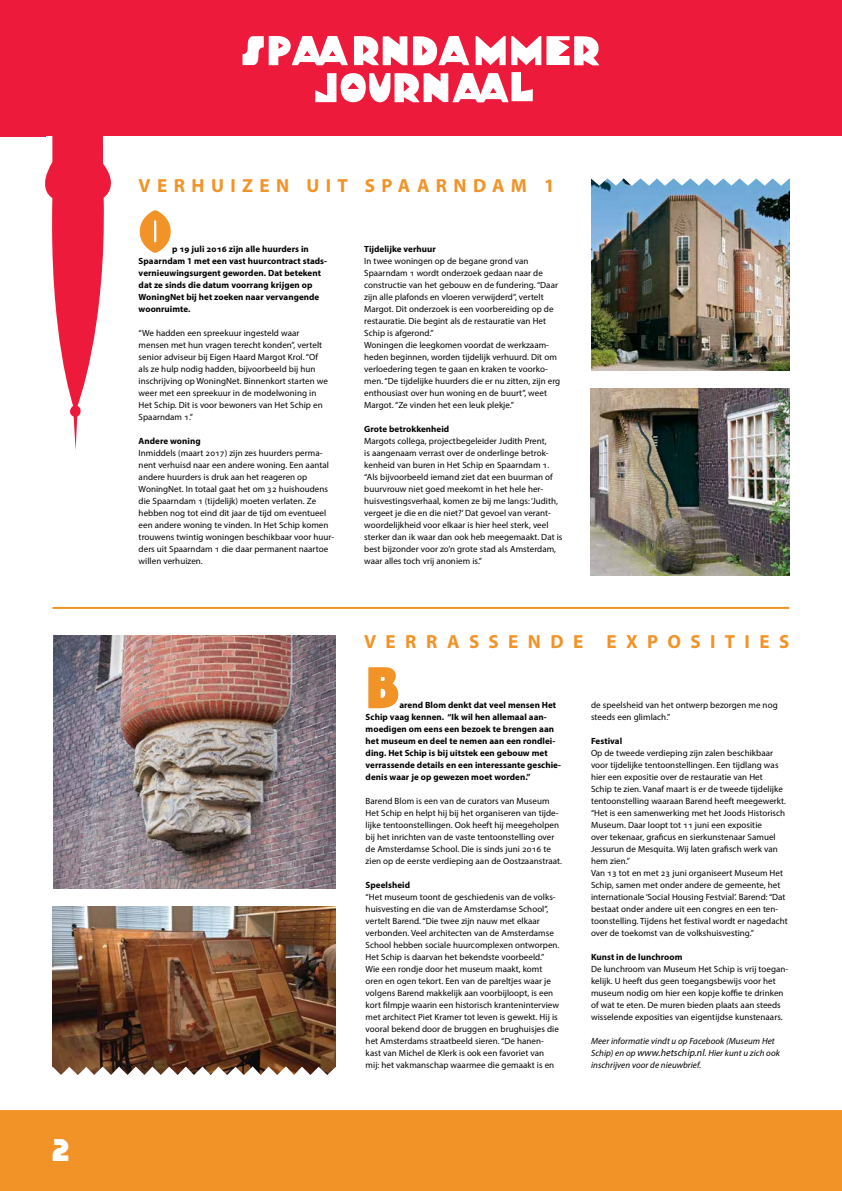
<style>
.page{position:relative;width:842px;height:1191px;background:#fff}
.page>*{position:absolute;margin:0;border:0;box-sizing:border-box;transform-origin:0 0}
.t1{font:900 54px "Kurversbrug";color:#f29328}
.t2{font:28.2px "Mokum Giro";color:#fff}
.t3{font:700 19px "Myriad Pro";letter-spacing:.34em;color:#f29328}
.t4{font:700 19px "Myriad Pro";letter-spacing:.48em;color:#f29328}
.t5{font:9px/12px "Myriad Pro";letter-spacing:.005em;color:#000}
.t6{font:700 9px/12px "Myriad Pro";letter-spacing:.005em;color:#000}
.t7{font:italic 9px/12.1px "Myriad Pro";letter-spacing:.005em;color:#000}
.s1{font-size:10px}
</style>
<div class="page">
<div style="left:0;top:1109px;width:842px;height:82px;background:#f29328"></div>
<div style="left:0;top:0;width:842px;height:136px;background:#ed1a3b"></div>
<hr style="left:52px;top:607px;width:737px;height:2px;background:#f29328">
<svg style="left:243px;top:36px;width:105px;height:29px"></svg>
<svg style="left:354px;top:36px;width:53px;height:29px"></svg>
<svg style="left:413px;top:36px;width:56px;height:29px"></svg>
<svg style="left:476px;top:36px;width:123px;height:29px"></svg>
<svg style="left:315px;top:72px;width:218px;height:31px"></svg>
<svg style="left:38px;top:136px;width:73px;height:314px"></svg>
<img style="left:591px;top:388px;width:198px;height:187px">
<img style="left:591px;top:186px;width:198px;height:184px">
<img style="left:53px;top:635px;width:283px;height:253px">
<img style="left:52px;top:906px;width:284px;height:160px">
<svg style="left:591px;top:178px;width:199px;height:8px"></svg>
<svg style="left:52px;top:1066px;width:284px;height:9px"></svg>
<h2 class="t2" style="left:53px;top:1138px;width:18px">2</h2>
<h3 class="t3" style="left:139px;top:173px;width:417px">VERHUIZEN UIT SPAARNDAM 1</h3>
<h1 class="t1" style="left:139px;top:196px;width:35px">o</h1>
<p class="t6" style="left:139px;top:243px;width:190px;text-indent:33px">p 19 juli 2016 zijn alle huurders in Spaarndam 1 met een vast huurcontract stads&shy;vernieuwingsurgent geworden. Dat betekent dat ze sinds die datum voorrang krijgen op WoningNet bij het zoeken naar vervangende woonruimte.</p>
<p class="t5" style="left:139px;top:327px;width:191px">“We hadden een spreekuur ingesteld waar mensen met hun vragen terecht konden”, vertelt senior adviseur bij Eigen Haard Margot Krol. “Of als ze hulp nodig hadden, bijvoorbeeld bij hun inschrijving op WoningNet. Binnenkort starten we weer met een spreekuur in de modelwoning in Het Schip. Dit is voor bewoners van Het Schip en Spaarndam 1.”</p>
<p class="t6" style="left:139px;top:435px;width:63px">Andere woning</p>
<p class="t5" style="left:139px;top:447px;width:197px">Inmiddels (maart 2017) zijn zes huurders perma&shy;nent verhuisd naar een andere woning. Een aantal andere huurders is druk aan het reageren op WoningNet. In totaal gaat het om 32 huishoudens die Spaarndam 1 (tijdelijk) moeten verlaten. Ze hebben nog tot eind dit jaar de tijd om eventueel een andere woning te vinden. In Het Schip komen trouwens twintig woningen beschikbaar voor huur&shy;ders uit Spaarndam 1 die daar permanent naartoe willen verhuizen.</p>
<p class="t6" style="left:364px;top:243px;width:73px">Tijdelijke verhuur</p>
<p class="t5" style="left:364px;top:255px;width:198px">In twee woningen op de begane grond van Spaarndam 1 wordt onderzoek gedaan naar de constructie van het gebouw en de fundering. “Daar zijn alle plafonds en vloeren verwijderd”, vertelt Margot. Dit onderzoek is een voorbereiding op de restauratie. Die begint als de restauratie van Het Schip is afgerond.”<br>Woningen die leegkomen voordat de werkzaam&shy;heden beginnen, worden tijdelijk verhuurd. Dit om verloedering tegen te gaan en kraken te voorko&shy;men. “De tijdelijke huurders die er nu zitten, zijn erg enthousiast over hun woning en de buurt”, weet Margot. “Ze vinden het een leuk plekje.”</p>
<p class="t6" style="left:364px;top:423px;width:87px">Grote betrokkenheid</p>
<p class="t5" style="left:364px;top:435px;width:200px">Margots collega, projectbegeleider Judith Prent,<br>is aangenaam verrast over de onderlinge betrok&shy;kenheid van buren in Het Schip en Spaarndam 1. “Als bijvoorbeeld iemand ziet dat een buurman of buurvrouw niet goed meekomt in het hele her&shy;huisvestingsverhaal, komen ze bij me langs: ‘Judith, vergeet je die en die niet?’ Dat gevoel van verant&shy;woordelijkheid voor elkaar is hier heel sterk, veel sterker dan ik waar dan ook heb meegemaakt. Dat is best bijzonder voor zo’n grote stad als Amsterdam, waar alles toch vrij anoniem is.”</p>
<h3 class="t4" style="left:364px;top:629px;width:427px">VERRASSENDE EXPOSITIES</h3>
<h1 class="t1" style="left:366px;top:652px;width:35px">b</h1>
<p class="t6" style="left:366px;top:699px;width:197px;text-indent:34px">arend Blom denkt dat veel mensen Het Schip vaag kennen. “Ik wil hen allemaal aan&shy;moedigen om eens een bezoek te brengen aan het museum en deel te nemen aan een rondlei&shy;ding. Het Schip is bij uitstek een gebouw met verrassende details en een interessante geschie&shy;denis waar je op gewezen moet worden.”</p>
<p class="t5" style="left:366px;top:795px;width:198px">Barend Blom is een van de curators van Museum Het Schip en helpt hij bij het organiseren van tijde&shy;lijke tentoonstellingen. Ook heeft hij meegeholpen bij het inrichten van de vaste tentoonstelling over de Amsterdamse School. Die is sinds juni 2016 te zien op de eerste verdieping aan de Oostzaanstraat.</p>
<p class="t6" style="left:366px;top:879px;width:46px">Speelsheid</p>
<p class="t5" style="left:366px;top:891px;width:195px">“Het museum toont de geschiedenis van de volks&shy;huisvesting en die van de Amsterdamse School”, vertelt Barend. “Die twee zijn nauw met elkaar verbonden. Veel architecten van de Amsterdamse School hebben sociale huurcomplexen ontworpen.<br>Het Schip is daarvan het bekendste voorbeeld.” Wie een rondje door het museum maakt, komt oren en ogen tekort. Een van de pareltjes waar je volgens Barend makkelijk aan voorbijloopt, is een kort filmpje waarin een historisch kranteninterview met architect Piet Kramer tot leven is gewekt. Hij is vooral bekend door de bruggen en brughuisjes die het Amsterdams straatbeeld sieren. “De hanen&shy;kast van Michel de Klerk is ook een favoriet van mij: het vakmanschap waarmee die gemaakt is en</p>
<p class="t5" style="left:591px;top:699px;width:188px">de speelsheid van het ontwerp bezorgen me nog steeds een glimlach.”</p>
<p class="t6" style="left:591px;top:735px;width:33px">Festival</p>
<p class="t5" style="left:591px;top:747px;width:198px">Op de tweede verdieping zijn zalen beschikbaar voor tijdelijke tentoonstellingen. Een tijdlang was hier een expositie over de restauratie van Het<br>Schip te zien. Vanaf maart is er de tweede tijdelijke tentoonstelling waaraan Barend heeft meegewerkt. “Het is een samenwerking met het Joods Historisch Museum. Daar loopt tot 11 juni een expositie<br>over tekenaar, graficus en sierkunstenaar Samuel Jessurun de Mesquita. Wij laten grafisch werk van hem zien.”<br>Van 13 tot en met 23 juni organiseert Museum Het Schip, samen met onder andere de gemeente, het internationale ‘Social Housing Festvial’. Barend: “Dat bestaat onder andere uit een congres en een ten&shy;toonstelling. Tijdens het festival wordt er nagedacht over de toekomst van de volkshuisvesting.”</p>
<p class="t6" style="left:591px;top:951px;width:93px">Kunst in de lunchroom</p>
<p class="t5" style="left:591px;top:963px;width:199px">De lunchroom van Museum Het Schip is vrij toegan&shy;kelijk. U heeft dus geen toegangsbewijs voor het museum nodig om hier een kopje koffie te drinken of wat te eten. De muren bieden plaats aan steeds wisselende exposities van eigentijdse kunstenaars.</p>
<p class="t7" style="left:591px;top:1035px;width:190px">Meer informatie vindt u op Facebook (Museum Het<br>Schip) en op <span class="s1">www.hetschip.nl</span>. Hier kunt u zich ook inschrijven voor de nieuwbrief.</p>
</div>
